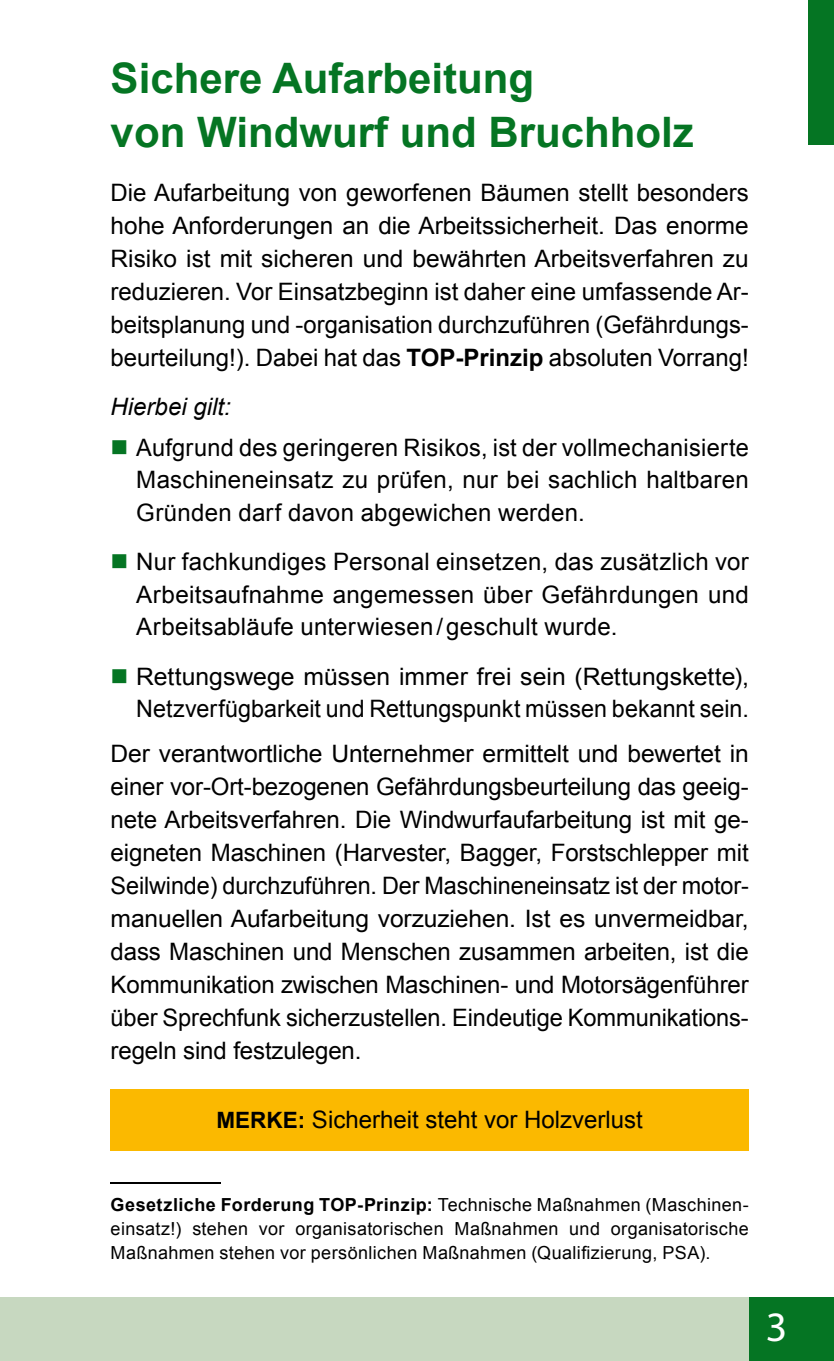
<style>
.page{position:relative;width:834px;height:1361px;background:#fff}
.page>*{position:absolute;margin:0;border:0;box-sizing:border-box;transform-origin:0 0}
.t1{font:700 42px/54px "Arial";color:#057523}
.t2{font:42px "Myriad Pro";color:#fff}
.t3{font:24px/33px "Arial";color:#000;text-align:justify}
.t4{font:italic 24px "Arial";color:#000}
.t5{font:18px/24px "Arial";letter-spacing:.02em;color:#000;text-align:justify}
.s1{font-weight:700}
.s2{color:#057523}
.s3{font-weight:700;font-size:22.5px}
</style>
<div class="page">
<div style="left:748px;top:1297px;width:85px;height:64px;background:#057523"></div>
<div style="left:1px;top:1297px;width:747px;height:64px;background:#c7d8c0"></div>
<div style="left:808px;top:0;width:25px;height:145px;background:#057523"></div>
<div style="left:111px;top:1089px;width:637px;height:61px;background:#fbb900"></div>
<hr style="left:111px;top:1182px;width:110px;height:2px;background:#000">
<h1 class="t1" style="left:111px;top:52px;width:584px">Sichere Aufarbeitung<br>von Windwurf und Bruchholz</h1>
<p class="t3" style="left:111px;top:176px;width:639px">Die Aufarbeitung von geworfenen Bäumen stellt besonders hohe Anforderungen an die Arbeitssicherheit. Das enorme Risiko ist mit sicheren und bewährten Arbeitsverfahren zu reduzieren. Vor Einsatzbeginn ist daher eine umfassende Ar&shy;beitsplanung und -organisation durchzuführen (Gefährdungs&shy;beurteilung!). Dabei hat das <span class="s1">TOP-Prinzip</span> absoluten Vorrang!</p>
<p class="t4" style="left:111px;top:391px;width:122px">Hierbei gilt:</p>
<p class="t3" style="left:136px;top:432px;width:614px;text-indent:-26px"><span class="s2">■</span> Aufgrund des geringeren Risikos, ist der vollmechanisierte Maschineneinsatz zu prüfen, nur bei sachlich haltbaren Gründen darf davon abgewichen werden.</p>
<p class="t3" style="left:136px;top:546px;width:614px;text-indent:-26px"><span class="s2">■</span> Nur fachkundiges Personal einsetzen, das zusätzlich vor Arbeitsaufnahme angemessen über Gefährdungen und Arbeitsabläufe unterwiesen / geschult wurde.</p>
<p class="t3" style="left:111px;top:660px;width:639px;text-align:right"><span class="s2">■</span> Rettungswege müssen immer frei sein (Rettungskette),<br>Netzverfügbarkeit und Rettungspunkt müssen bekannt sein.</p>
<p class="t3" style="left:111px;top:737px;width:639px">Der verantwortliche Unternehmer ermittelt und bewertet in einer vor-Ort-bezogenen Gefährdungsbeurteilung das geeig&shy;nete Arbeitsverfahren. Die Windwurfaufarbeitung ist mit ge&shy;eigneten Maschinen (Harvester, Bagger, Forstschlepper mit Seilwinde) durchzuführen. Der Maschineneinsatz ist der motor&shy;manuellen Aufarbeitung vorzuziehen. Ist es unvermeidbar, dass Maschinen und Menschen zusammen arbeiten, ist die Kommunikation zwischen Maschinen- und Motorsägenführer über Sprechfunk sicherzustellen. Eindeutige Kommunikations&shy;regeln sind festzulegen.</p>
<p class="t3" style="left:216px;top:1103px;width:428px"><span class="s3">MERKE:</span> Sicherheit steht vor Holzverlust</p>
<p class="t5" style="left:111px;top:1192px;width:639px"><span class="s1">Gesetzliche Forderung TOP-Prinzip:</span> Technische Maßnahmen (Maschinen&shy;einsatz!) stehen vor organisatorischen Maßnahmen und organisatorische Maßnahmen stehen vor persönlichen Maßnahmen (Qualifizierung, PSA).</p>
<h1 class="t2" style="left:765px;top:1304px;width:23px">3</h1>
</div>
